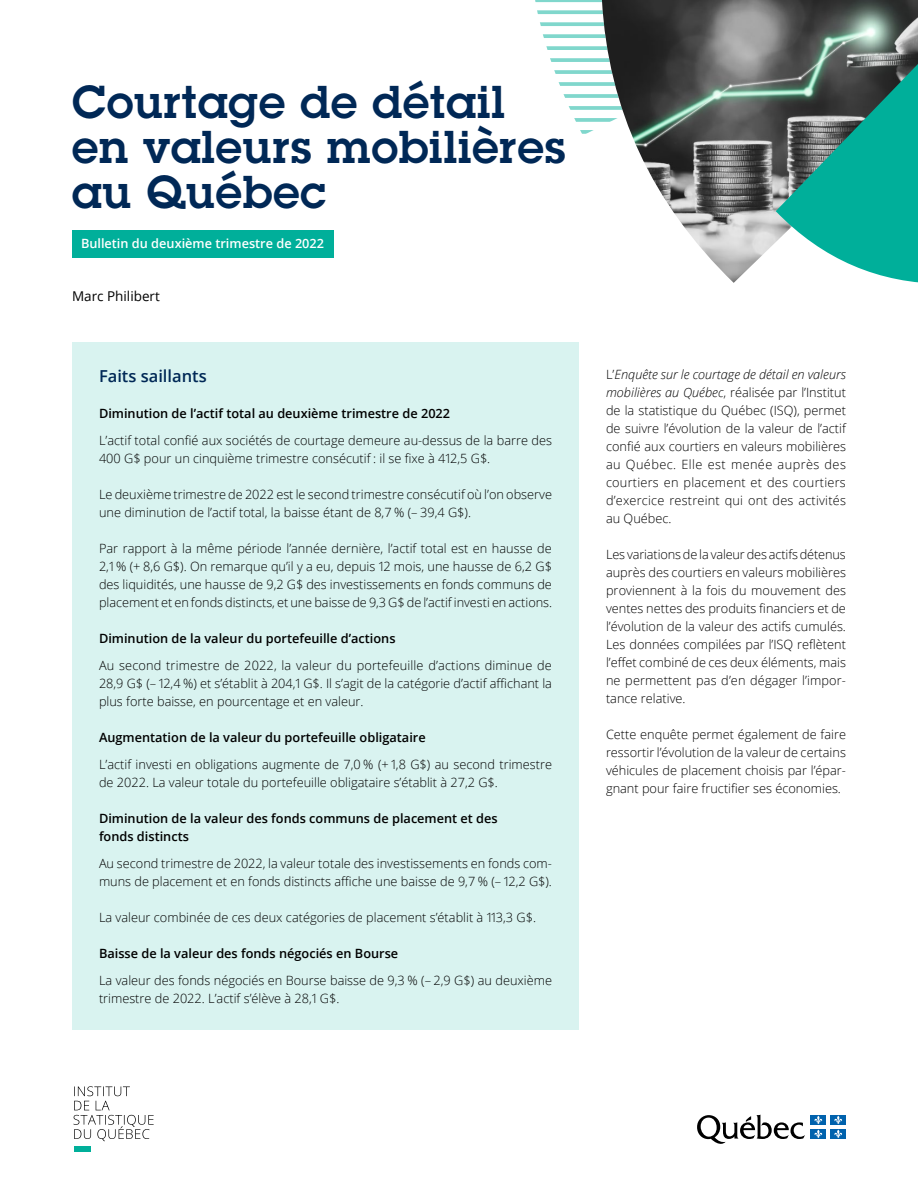
<style>
.page{position:relative;width:918px;height:1188px;background:#fff}
.page>*{position:absolute;margin:0;border:0;box-sizing:border-box;transform-origin:0 0}
.t1{font:600 45px/45px "Lubalin Graph Std";letter-spacing:.02em;color:#002856}
.t2{font:600 16.5px "Open Sans";color:#002856}
.t3{font:13.5px "Open Sans";color:#000}
.t4{font:300 12.75px/18px "Open Sans";color:#000}
.t5{font:600 12.75px/18px "Open Sans";color:#000}
.t6{font:600 12.75px "Open Sans";color:#fff}
.s1{font-style:italic}
</style>
<div class="page">
<svg style="left:580px;top:130px;width:14px;height:4px"></svg>
<svg style="left:574px;top:118px;width:27px;height:4px"></svg>
<svg style="left:568px;top:106px;width:33px;height:4px"></svg>
<svg style="left:563px;top:94px;width:38px;height:4px"></svg>
<svg style="left:558px;top:82px;width:43px;height:4px"></svg>
<svg style="left:554px;top:70px;width:47px;height:4px"></svg>
<svg style="left:550px;top:58px;width:51px;height:4px"></svg>
<svg style="left:546px;top:46px;width:55px;height:4px"></svg>
<svg style="left:543px;top:34px;width:58px;height:4px"></svg>
<svg style="left:540px;top:22px;width:61px;height:4px"></svg>
<svg style="left:537px;top:10px;width:64px;height:4px"></svg>
<hr style="left:511px;top:0;width:407px;height:2px;background:#00af9a">
<img style="left:602px;top:0;width:316px;height:283px">
<svg style="left:776px;top:36px;width:142px;height:247px;background:#41988d"></svg>
<div style="left:72px;top:230px;width:261px;height:27px;background:#00af9a"></div>
<div style="left:72px;top:342px;width:507px;height:688px;background:#d9f3f0"></div>
<svg style="left:73px;top:1086px;width:81px;height:55px"></svg>
<div style="left:74px;top:1146px;width:17px;height:6px;background:#00af9a"></div>
<svg style="left:697px;top:1115px;width:108px;height:29px"></svg>
<div style="left:811px;top:1115px;width:15px;height:10px;background:#0062ad"></div>
<svg style="left:814px;top:1116px;width:8px;height:8px"></svg>
<div style="left:831px;top:1115px;width:15px;height:10px;background:#0062ad"></div>
<svg style="left:834px;top:1116px;width:8px;height:8px"></svg>
<div style="left:811px;top:1129px;width:15px;height:10px;background:#0062ad"></div>
<svg style="left:814px;top:1130px;width:8px;height:8px"></svg>
<div style="left:831px;top:1129px;width:15px;height:10px;background:#0062ad"></div>
<svg style="left:834px;top:1130px;width:8px;height:8px"></svg>
<h1 class="t1" style="left:72px;top:79px;width:495px">Courtage de détail en valeurs mobilières au Québec</h1>
<p class="t6" style="left:81px;top:235px;width:245px">Bulletin du deuxième trimestre de 2022</p>
<p class="t3" style="left:72px;top:287px;width:89px">Marc Philibert</p>
<p class="t2" style="left:99px;top:364px;width:109px">Faits saillants</p>
<p class="t5" style="left:99px;top:404px;width:353px">Diminution de l’actif total au deuxième trimestre de 2022</p>
<p class="t4" style="left:99px;top:431px;width:455px">L’actif total confié aux sociétés de courtage demeure au-dessus de la barre des<br>400 G$ pour un cinquième trimestre consécutif : il se fixe à 412,5 G$.</p>
<p class="t4" style="left:99px;top:485px;width:455px">Le deuxième trimestre de 2022 est le second trimestre consécutif où l’on observe une diminution de l’actif total, la baisse étant de 8,7 % (– 39,4 G$).</p>
<p class="t4" style="left:99px;top:539px;width:455px;text-align:justify">Par rapport à la même période l’année dernière, l’actif total est en hausse de 2,1 % (+ 8,6 G$). On remarque qu’il y a eu, depuis 12 mois, une hausse de 6,2 G$ des liquidités, une hausse de 9,2 G$ des investissements en fonds communs de placement et en fonds distincts, et une baisse de 9,3 G$ de l’actif investi en actions.</p>
<p class="t5" style="left:99px;top:629px;width:298px">Diminution de la valeur du portefeuille d’actions</p>
<p class="t4" style="left:99px;top:656px;width:455px;text-align:justify">Au second trimestre de 2022, la valeur du portefeuille d’actions diminue de 28,9 G$ (– 12,4 %) et s’établit à 204,1 G$. Il s’agit de la catégorie d’actif affichant la plus forte baisse, en pourcentage et en valeur.</p>
<p class="t5" style="left:99px;top:728px;width:328px">Augmentation de la valeur du portefeuille obligataire</p>
<p class="t4" style="left:99px;top:755px;width:455px">L’actif investi en obligations augmente de 7,0 % (+ 1,8 G$) au second trimestre de 2022. La valeur totale du portefeuille obligataire s’établit à 27,2 G$.</p>
<p class="t5" style="left:99px;top:809px;width:400px">Diminution de la valeur des fonds communs de placement et des fonds distincts</p>
<p class="t4" style="left:99px;top:854px;width:455px">Au second trimestre de 2022, la valeur totale des investissements en fonds com&shy;muns de placement et en fonds distincts affiche une baisse de 9,7 % (– 12,2 G$).</p>
<p class="t4" style="left:99px;top:908px;width:439px">La valeur combinée de ces deux catégories de placement s’établit à 113,3 G$.</p>
<p class="t5" style="left:99px;top:944px;width:301px">Baisse de la valeur des fonds négociés en Bourse</p>
<p class="t4" style="left:99px;top:971px;width:455px">La valeur des fonds négociés en Bourse baisse de 9,3 % (– 2,9 G$) au deuxième trimestre de 2022. L’actif s’élève à 28,1 G$.</p>
<p class="t4" style="left:606px;top:365px;width:242px;text-align:justify">L’<span class="s1">Enquête sur le courtage de détail en valeurs mobilières au Québec</span>, réalisée par l’Institut de la statistique du Québec (ISQ), permet de suivre l’évolution de la valeur de l’actif confié aux courtiers en valeurs mobilières au Québec. Elle est menée auprès des courtiers en placement et des courtiers d’exercice restreint qui ont des activités au Québec.</p>
<p class="t4" style="left:606px;top:545px;width:242px;text-align:justify">Les variations de la valeur des actifs détenus auprès des courtiers en valeurs mobilières proviennent à la fois du mouvement des ventes nettes des produits financiers et de l’évolution de la valeur des actifs cumulés.<br>Les données compilées par l’ISQ reflètent l’effet combiné de ces deux éléments, mais ne permettent pas d’en dégager l’impor&shy;tance relative.</p>
<p class="t4" style="left:606px;top:725px;width:242px;text-align:justify">Cette enquête permet également de faire ressortir l’évolution de la valeur de certains véhicules de placement choisis par l’épar&shy;gnant pour faire fructifier ses économies.</p>
</div>
